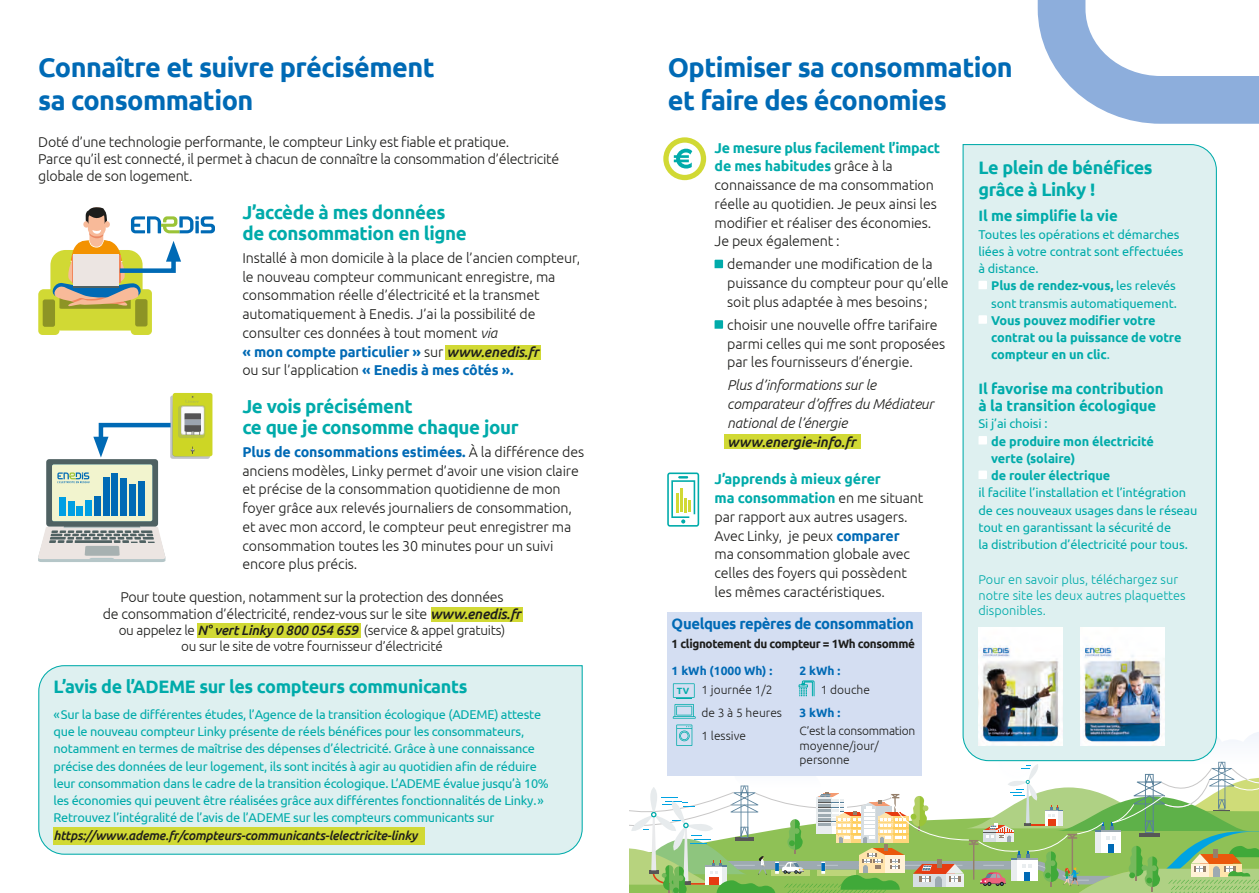
<style>
.page{position:relative;width:1259px;height:893px;background:#fff}
.page>*{position:absolute;margin:0;border:0;box-sizing:border-box;transform-origin:0 0}
.t1{font:700 27px/32.4px "Ubuntu";letter-spacing:-.02em;color:#006ab5}
.t2{font:700 18.75px/21px "Ubuntu";letter-spacing:-.02em;color:#00abaa}
.t3{font:700 18px/21.6px "Ubuntu";letter-spacing:-.02em;color:#00abaa}
.t4{font:700 15px/17.2px "Ubuntu";letter-spacing:-.01em;color:#00abaa}
.t5{font:700 15px "Ubuntu";letter-spacing:-.025em;color:#006ab5}
.t6{font:300 14.25px/18.8px "Ubuntu";letter-spacing:-.01em;color:#1d1d1b}
.t7{font:italic 300 14.25px/18.8px "Ubuntu";letter-spacing:-.01em;color:#1d1d1b}
.t8{font:italic 500 14.25px "Ubuntu";letter-spacing:-.01em;color:#1d1d1b}
.t9{font:300 13.5px/16.2px "Ubuntu";letter-spacing:-.02em;color:#1d1d1b;text-align:center}
.t10{font:12.75px/17.2px "Ubuntu";letter-spacing:-.02em;color:#00abaa}
.t11{font:700 12.75px/17.2px "Ubuntu";letter-spacing:-.01em;color:#00abaa}
.t12{font:300 12.75px/15.3px "Ubuntu";color:#00abaa}
.t13{font:italic 500 12.75px "Ubuntu";letter-spacing:-.02em;color:#1d1d1b}
.t14{font:300 12px/23px "Ubuntu";color:#1d1d1b}
.t15{font:700 12px "Ubuntu";letter-spacing:-.03em;color:#1d1d1b}
.t16{font:700 12px "Ubuntu";color:#006ab5}
.t17{font:700 9px "Ubuntu";color:#00abaa}
.s1{font-style:italic}
.s2{font-weight:700;color:#006ab5}
.s3{font-weight:500;font-style:italic}
.s4{font-weight:700;color:#00abaa}
.s5{font-weight:700}
.s6{font-weight:400}
</style>
<div class="page">
<div style="left:38px;top:665px;width:545px;height:190px;background:#def0f0"></div>
<div style="left:445px;top:345px;width:96px;height:15px;background:#d1d934"></div>
<div style="left:724px;top:435px;width:137px;height:14px;background:#d1d934"></div>
<svg style="left:714px;top:260px;width:9px;height:8px"></svg>
<svg style="left:714px;top:320px;width:9px;height:9px"></svg>
<svg style="left:1037px;top:0;width:222px;height:124px"></svg>
<svg style="left:38px;top:207px;width:177px;height:128px"></svg>
<div style="left:173px;top:393px;width:39px;height:63px;background:#cdd625;border-radius:2px"></div>
<svg style="left:38px;top:527px;width:128px;height:35px;background:#c4c6c4"></svg>
<div style="left:46px;top:459px;width:112px;height:68px;background:#4f6162;border-radius:3px"></div>
<div style="left:52px;top:464px;width:100px;height:57px;background:#f2f4ce;border-radius:2px"></div>
<hr style="left:64px;top:527px;width:76px;height:1px;background:#b5c6c8">
<div style="left:59px;top:498px;width:7px;height:18px;background:#009fe3"></div>
<div style="left:68px;top:502px;width:7px;height:14px;background:#009fe3"></div>
<div style="left:76px;top:506px;width:7px;height:10px;background:#009fe3"></div>
<div style="left:85px;top:500px;width:7px;height:16px;background:#009fe3"></div>
<div style="left:94px;top:496px;width:7px;height:20px;background:#006ab5"></div>
<div style="left:103px;top:477px;width:7px;height:39px;background:#006ab5"></div>
<div style="left:111px;top:473px;width:7px;height:43px;background:#006ab5"></div>
<div style="left:120px;top:479px;width:7px;height:37px;background:#006ab5"></div>
<div style="left:129px;top:485px;width:7px;height:31px;background:#006ab5"></div>
<div style="left:138px;top:481px;width:7px;height:35px;background:#006ab5"></div>
<svg style="left:93px;top:396px;width:114px;height:62px"></svg>
<svg style="left:667px;top:472px;width:32px;height:55px"></svg>
<div style="left:668px;top:612px;width:254px;height:164px;background:#d4def2"></div>
<svg style="left:629px;top:680px;width:630px;height:213px"></svg>
<div style="left:663px;top:137px;width:43px;height:43px;background:#d1d934;border-radius:50%"></div>
<div style="left:668px;top:143px;width:33px;height:32px;background:#fff;border-radius:50%"></div>
<svg style="left:674px;top:149px;width:18px;height:20px"></svg>
<div style="left:53px;top:828px;width:372px;height:17px;background:#d1d934"></div>
<svg style="left:962px;top:144px;width:255px;height:618px;background:#d8eeee"></svg>
<svg style="left:57px;top:472px;width:32px;height:11px"></svg>
<img style="left:978px;top:627px;width:84px;height:119px">
<img style="left:1080px;top:627px;width:84px;height:119px">
<div style="left:197px;top:623px;width:163px;height:15px;background:#d1d934"></div>
<div style="left:432px;top:607px;width:91px;height:14px;background:#d1d934"></div>
<h1 class="t1" style="left:38px;top:51px;width:398px">Connaître et suivre précisément sa consommation</h1>
<p class="t6" style="left:38px;top:133px;width:522px;line-height:17.1px">Doté d’une technologie performante, le compteur Linky est fiable et pratique.<br>Parce qu’il est connecté, il permet à chacun de connaître la consommation d’électricité globale de son logement.</p>
<h2 class="t2" style="left:242px;top:201px;width:226px">J’accède à mes données de consommation en ligne</h2>
<p class="t6" style="left:242px;top:248px;width:339px">Installé à mon domicile à la place de l’ancien compteur, le nouveau compteur communicant enregistre, ma consommation réelle d’électricité et la transmet automatiquement à Enedis. J’ai la possibilité de consulter ces données à tout moment <span class="s1">via<br></span><span class="s2">« mon compte particulier »</span> sur <span class="s3">www.enedis.fr<br></span>ou sur l’application <span class="s2">« Enedis à mes côtés ».</span></p>
<h2 class="t2" style="left:242px;top:395px;width:278px">Je vois précisément<br>ce que je consomme chaque jour</h2>
<p class="t6" style="left:242px;top:442px;width:343px"><span class="s2">Plus de consommations estimées.</span> À la différence des anciens modèles, Linky permet d’avoir une vision claire et précise de la consommation quotidienne de mon foyer grâce aux relevés journaliers de consommation, et avec mon accord, le compteur peut enregistrer ma consommation toutes les 30 minutes pour un suivi encore plus précis.</p>
<h1 class="t1" style="left:668px;top:51px;width:346px">Optimiser sa consommation et faire des économies</h1>
<p class="t6" style="left:714px;top:138px;width:227px"><span class="s4">Je mesure plus facilement l’impact de mes habitudes</span> grâce à la connaissance de ma consommation réelle au quotidien. Je peux ainsi les modifier et réaliser des économies.<br>Je peux également :</p>
<p class="t6" style="left:727px;top:254px;width:223px">demander une modification de la puissance du compteur pour qu’elle soit plus adaptée à mes besoins;</p>
<p class="t6" style="left:727px;top:315px;width:219px">choisir une nouvelle offre tarifaire parmi celles qui me sont proposées par les fournisseurs d’énergie.</p>
<p class="t7" style="left:727px;top:375px;width:208px">Plus d’informations sur le comparateur d’offres du Médiateur national de l’énergie</p>
<p class="t8" style="left:727px;top:433px;width:130px">www.energie-info.fr</p>
<p class="t6" style="left:714px;top:469px;width:210px"><span class="s4">J’apprends à mieux gérer<br>ma consommation</span> en me situant par rapport aux autres usagers.<br>Avec Linky, je peux <span class="s2">comparer<br></span>ma consommation globale avec celles des foyers qui possèdent les mêmes caractéristiques.</p>
<p class="t5" style="left:671px;top:615px;width:244px">Quelques repères de consommation</p>
<p class="t15" style="left:671px;top:636px;width:245px">1 clignotement du compteur = 1Wh consommé</p>
<p class="t16" style="left:671px;top:664px;width:102px">1 kWh (1000 Wh) :</p>
<p class="t14" style="left:701px;top:678px;width:82px">1 journée 1/2 de 3 à 5 heures<br>1 lessive</p>
<p class="t3" style="left:978px;top:156px;width:176px">Le plein de bénéfices grâce à Linky !</p>
<p class="t4" style="left:978px;top:207px;width:141px">Il me simplifie la vie</p>
<p class="t10" style="left:978px;top:225px;width:207px">Toutes les opérations et démarches liées à votre contrat sont effectuées à distance.</p>
<p class="t10" style="left:991px;top:277px;width:187px"><span class="s5">Plus de rendez-vous,</span> les relevés sont transmis automatiquement.</p>
<p class="t11" style="left:991px;top:311px;width:192px">Vous pouvez modifier votre contrat ou la puissance de votre compteur en un clic<span class="s6">.</span></p>
<p class="t4" style="left:978px;top:380px;width:186px">Il favorise ma contribution à la transition écologique</p>
<p class="t10" style="left:978px;top:415px;width:71px">Si j’ai choisi :</p>
<p class="t11" style="left:991px;top:432px;width:164px">de produire mon électricité verte (solaire)<br>de rouler électrique</p>
<p class="t10" style="left:978px;top:484px;width:220px">il facilite l’installation et l’intégration de ces nouveaux usages dans le réseau tout en garantissant la sécurité de<br>la distribution d’électricité pour tous.</p>
<p class="t12" style="left:978px;top:572px;width:209px">Pour en savoir plus, téléchargez sur notre site les deux autres plaquettes disponibles.</p>
<p class="t6" style="left:103px;top:588px;width:419px;line-height:17.1px;text-align:center">Pour toute question, notamment sur la protection des données<br>de consommation d’électricité, rendez-vous sur le site <span class="s3">www.enedis.fr</span></p>
<p class="t9" style="left:119px;top:622px;width:388px">ou appelez le <span class="s3">N° vert Linky 0 800 054 659</span> (service &amp; appel gratuits) ou sur le site de votre fournisseur d’électricité</p>
<p class="t16" style="left:799px;top:664px;width:42px">2 kWh :</p>
<p class="t14" style="left:820px;top:678px;width:51px">1 douche</p>
<p class="t16" style="left:799px;top:705px;width:42px">3 kWh :</p>
<p class="t14" style="left:799px;top:723px;width:117px;line-height:14.4px">C’est la consommation moyenne/jour/ personne</p>
<p class="t3" style="left:53px;top:676px;width:415px">L’avis de l’ADEME sur les compteurs communicants</p>
<p class="t17" style="left:677px;top:685px;width:14px">TV</p>
<p class="t10" style="left:53px;top:705px;width:497px">« Sur la base de différentes études, l’Agence de la transition écologique (ADEME) atteste que le nouveau compteur Linky présente de réels bénéfices pour les consommateurs, notamment en termes de maîtrise des dépenses d’électricité. Grâce à une connaissance précise des données de leur logement, ils sont incités à agir au quotidien afin de réduire leur consommation dans le cadre de la transition écologique. L’ADEME évalue jusqu’à 10% les économies qui peuvent être réalisées grâce aux différentes fonctionnalités de Linky. » Retrouvez l’intégralité de l’avis de l’ADEME sur les compteurs communicants sur</p>
<p class="t13" style="left:53px;top:827px;width:366px">https://www.ademe.fr/compteurs-communicants-lelectricite-linky</p>
</div>
